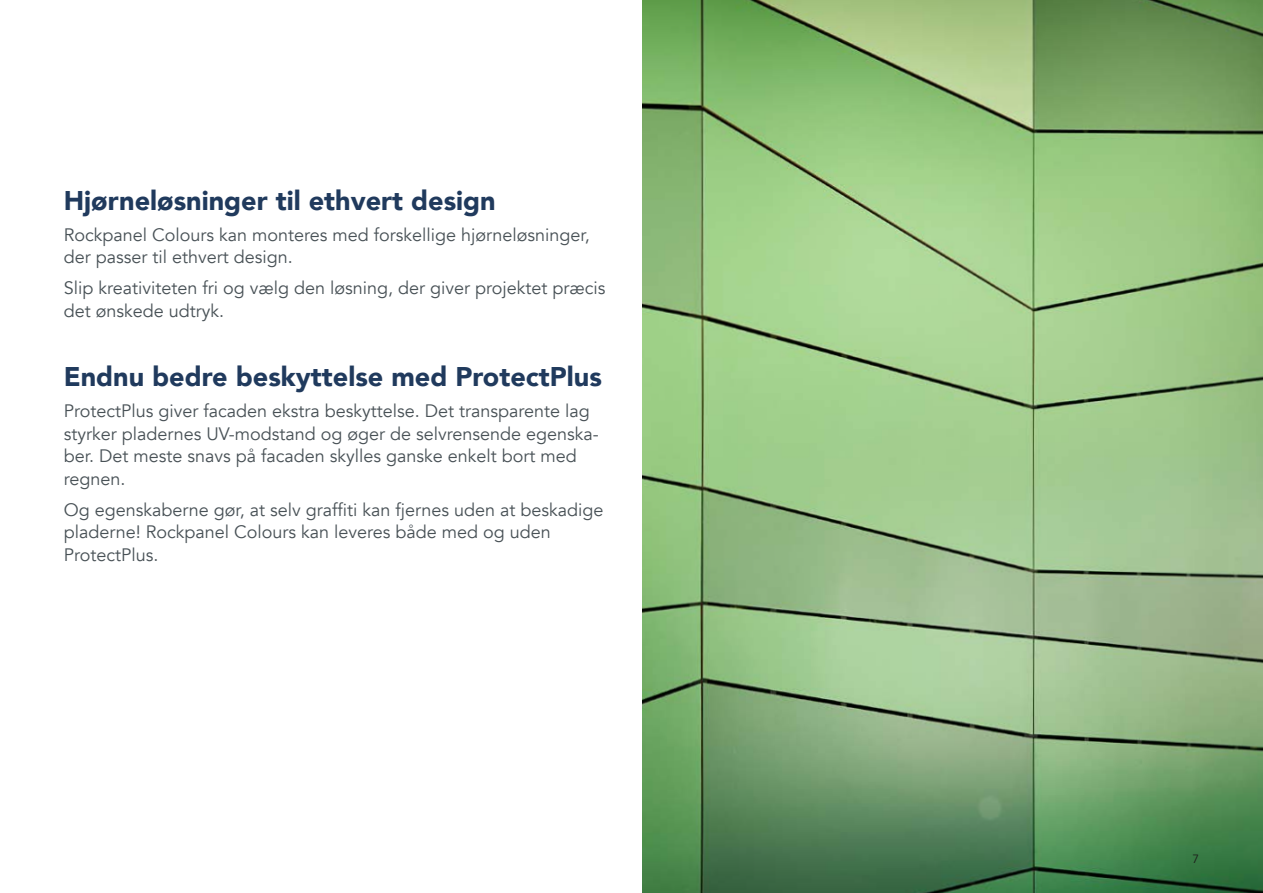
<style>
.page{position:relative;width:1263px;height:893px;background:#fff}
.page>*{position:absolute;margin:0;border:0;box-sizing:border-box;transform-origin:0 0}
.t1{font:900 27px "Avenir";color:#203a5d}
.t2{font:18px/22.5px "Avenir";color:#485156}
.t3{font:12px "Avenir";color:#1d1d1b}
</style>
<div class="page">
<img style="left:642px;top:0;width:621px;height:893px">
<h1 class="t1" style="left:64px;top:177px;width:433px">Hjørneløsninger til ethvert design</h1>
<p class="t2" style="left:64px;top:224px;width:528px">Rockpanel Colours kan monteres med forskellige hjørneløsninger, der passer til ethvert design.</p>
<p class="t2" style="left:64px;top:277px;width:543px">Slip kreativiteten fri og vælg den løsning, der giver projektet præcis det ønskede udtryk.</p>
<h1 class="t1" style="left:64px;top:354px;width:540px">Endnu bedre beskyttelse med ProtectPlus</h1>
<p class="t2" style="left:64px;top:400px;width:537px">ProtectPlus giver facaden ekstra beskyttelse. Det transparente lag styrker pladernes UV-modstand og øger de selvrensende egenska&shy;ber. Det meste snavs på facaden skylles ganske enkelt bort med regnen.</p>
<p class="t2" style="left:64px;top:499px;width:541px">Og egenskaberne gør, at selv graffiti kan fjernes uden at beskadige pladerne! Rockpanel Colours kan leveres både med og uden<br>ProtectPlus.</p>
<p class="t3" style="left:1192px;top:852px;width:8px">7</p>
</div>
